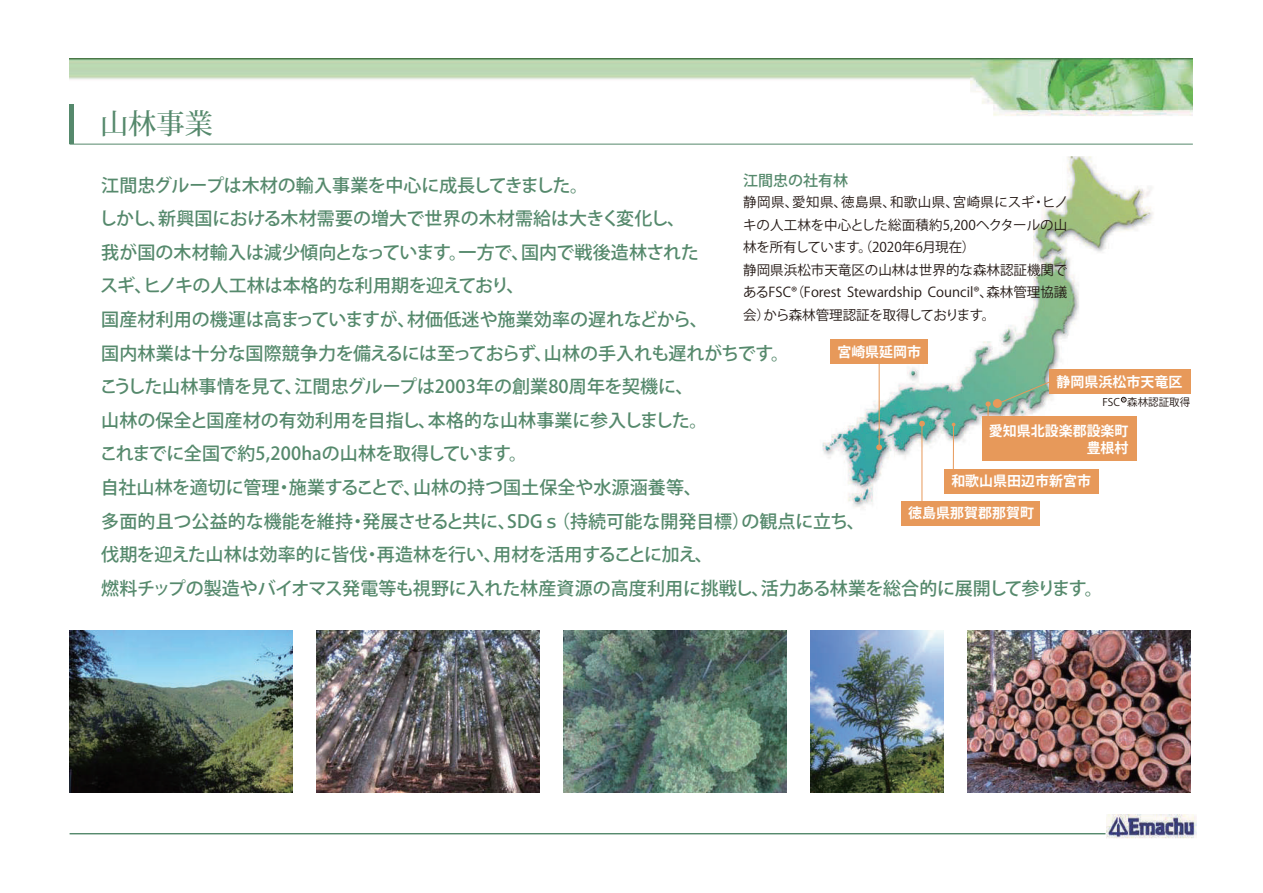
<style>
.page{position:relative;width:1263px;height:893px;background:#fff}
.page>*{position:absolute;margin:0;border:0;box-sizing:border-box;transform-origin:0 0}
.t1{font:500 28.2px "Koz Min Pro";color:#55896c}
.t2{font:500 18px/33.6px "Koz Go Pro";color:#55896c}
.t3{font:500 15px "Koz Go Pro";color:#55896c}
.t4{font:700 13.95px "Koz Go Pro";color:#fff}
.t5{font:13.5px/22.5px "Koz Go Pro";color:#221713}
.t6{font:10.5px "Koz Go Pro";color:#221713}
.t7{font:4.2px "Koz Go Pro";color:#221713}
</style>
<div class="page">
<img style="left:822px;top:143px;width:371px;height:366px">
<img style="left:70px;top:58px;width:1122px;height:97px">
<hr style="left:70px;top:144px;width:1123px;height:1px;background:#55896c">
<hr style="left:70px;top:105px;width:4px;height:39px;background:#55896c">
<hr style="left:70px;top:833px;width:1035px;height:1px;background:#55896c">
<img style="left:1107px;top:815px;width:89px;height:23px">
<svg style="left:919px;top:421px;width:6px;height:5px"></svg>
<svg style="left:876px;top:444px;width:6px;height:6px"></svg>
<svg style="left:985px;top:401px;width:6px;height:6px"></svg>
<div style="left:993px;top:399px;width:9px;height:9px;background:#e7995a;border-radius:50%"></div>
<hr style="left:922px;top:424px;width:1px;height:95px;background:#e7995a">
<hr style="left:953px;top:424px;width:1px;height:46px;background:#e7995a">
<hr style="left:988px;top:404px;width:1px;height:33px;background:#e7995a">
<svg style="left:997px;top:380px;width:55px;height:24px"></svg>
<div style="left:901px;top:501px;width:139px;height:25px;background:#e7995a"></div>
<hr style="left:879px;top:362px;width:1px;height:87px;background:#e7995a">
<div style="left:830px;top:339px;width:98px;height:25px;background:#e7995a"></div>
<div style="left:982px;top:417px;width:154px;height:44px;background:#e7995a"></div>
<div style="left:1049px;top:369px;width:141px;height:25px;background:#e7995a"></div>
<svg style="left:1121px;top:397px;width:5px;height:5px"></svg>
<img style="left:70px;top:631px;width:223px;height:161px">
<img style="left:317px;top:631px;width:223px;height:161px">
<img style="left:564px;top:631px;width:223px;height:161px">
<img style="left:967px;top:631px;width:223px;height:161px">
<img style="left:811px;top:631px;width:132px;height:161px">
<div style="left:944px;top:469px;width:154px;height:25px;background:#e7995a"></div>
<h1 class="t1" style="left:100px;top:104px;width:114px">山林事業</h1>
<p class="t2" style="left:101px;top:169px;width:488px">江間忠グループは木材の輸入事業を中心に成長してきました。</p>
<p class="t3" style="left:743px;top:171px;width:106px">江間忠の社有林</p>
<p class="t2" style="left:99px;top:203px;width:1005px">しかし、新興国における木材需要の増大で世界の木材需給は大きく変化し、<br>我が国の木材輸入は減少傾向となっています。一方で、国内で戦後造林された<br>スギ、ヒノキの人工林は本格的な利用期を迎えており、<br>国産材利用の機運は高まっていますが、材価低迷や施業効率の遅れなどから、<br>国内林業は十分な国際競争力を備えるには至っておらず、山林の手入れも遅れがちです。<br>こうした山林事情を見て、江間忠グループは2003年の創業80周年を契機に、<br>山林の保全と国産材の有効利用を目指し、本格的な山林事業に参入しました。<br>これまでに全国で約5,200haの山林を取得しています。<br>自社山林を適切に管理・施業することで、山林の持つ国土保全や水源涵養等、<br>多面的且つ公益的な機能を維持・発展させると共に、SDGｓ（持続可能な開発目標）の観点に立ち、<br>伐期を迎えた山林は効率的に皆伐・再造林を行い、用材を活用することに加え、<br>燃料チップの製造やバイオマス発電等も視野に入れた林産資源の高度利用に挑戦し、活力ある林業を総合的に展開して参ります。</p>
<p class="t5" style="left:743px;top:191px;width:327px">静岡県、愛知県、徳島県、和歌山県、宮崎県にスギ・ヒノキの人工林を中心とした総面積約5,200ヘクタールの山林を所有しています。（2020年6月現在）<br>静岡県浜松市天竜区の山林は世界的な森林認証機関であるFSC®（Forest Stewardship Council®、森林管理協議会）から森林管理認証を取得しております。</p>
<p class="t4" style="left:837px;top:343px;width:85px">宮崎県延岡市</p>
<p class="t4" style="left:1056px;top:373px;width:127px">静岡県浜松市天竜区</p>
<p class="t6" style="left:1102px;top:395px;width:89px">FSC 森林認証取得</p>
<p class="t7" style="left:1122px;top:397px;width:4px">R</p>
<p class="t4" style="left:989px;top:422px;width:141px">愛知県北設楽郡設楽町</p>
<p class="t4" style="left:951px;top:471px;width:141px">和歌山県田辺市新宮市</p>
<p class="t4" style="left:908px;top:504px;width:127px">徳島県那賀郡那賀町</p>
</div>
